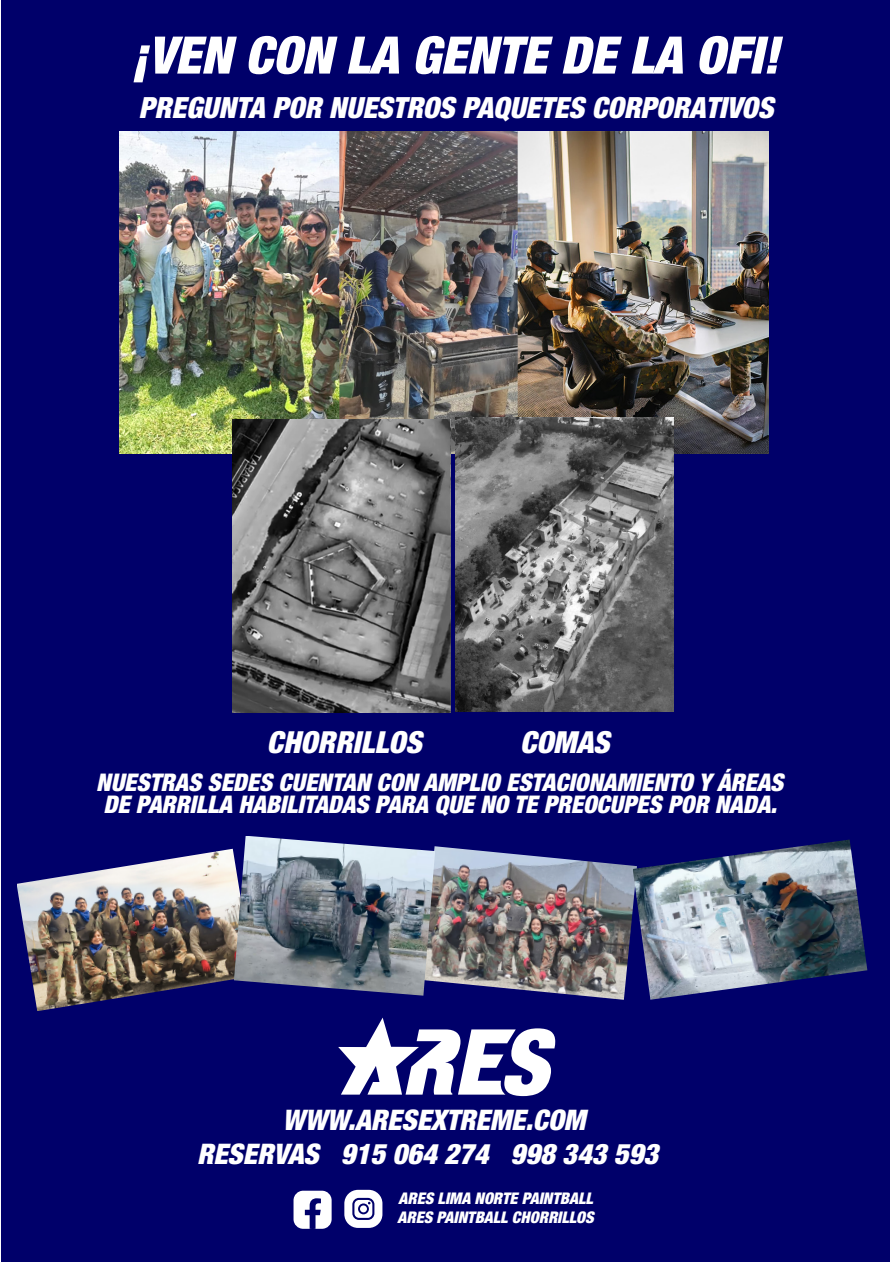
<style>
.page{position:relative;width:893px;height:1263px;background:#fff}
.page>*{position:absolute;margin:0;border:0;box-sizing:border-box;transform-origin:0 0}
.t1{font:51.75px "Helvetica Neue LTW06 97 Blk Cn Obl";color:#fff}
.t2{font:30.45px "Helvetica Neue LTW06 97 Blk Cn Obl";color:#fff}
.t3{font:29.25px "Helvetica Neue LTW06 97 Blk Cn Obl";color:#fff}
.t4{font:28.35px "Helvetica Neue LTW06 97 Blk Cn Obl";color:#fff}
.t5{font:24.3px/22.2px "Helvetica Neue LTW06 97 Blk Cn Obl";color:#fff}
.t6{font:16.05px/18.6px "Helvetica Neue LTW06 97 Blk Cn Obl";color:#fff}
</style>
<div class="page">
<div style="left:1px;top:0;width:889px;height:1262px;background:#00006a"></div>
<svg style="left:338px;top:1017px;width:217px;height:79px"></svg>
<div style="left:344px;top:1190px;width:38px;height:38px;background:#fff;border-radius:14px"></div>
<svg style="left:352px;top:1198px;width:22px;height:22px"></svg>
<svg style="left:294px;top:1191px;width:38px;height:38px"></svg>
<img style="left:119px;top:132px;width:650px;height:321px">
<img style="left:233px;top:419px;width:217px;height:294px">
<img style="left:456px;top:418px;width:218px;height:293px">
<img style="left:17px;top:849px;width:217px;height:162px">
<img style="left:435px;top:846px;width:198px;height:154px">
<img style="left:633px;top:839px;width:234px;height:161px">
<img style="left:234px;top:836px;width:201px;height:160px">
<h1 class="t1" style="left:132px;top:24px;width:649px">¡VEN CON LA GENTE DE LA OFI!</h1>
<p class="t3" style="left:139px;top:90px;width:636px">PREGUNTA POR NUESTROS PAQUETES CORPORATIVOS</p>
<p class="t2" style="left:267px;top:724px;width:156px">CHORRILLOS</p>
<p class="t2" style="left:520px;top:724px;width:91px">COMAS</p>
<p class="t5" style="left:96px;top:771px;width:689px">NUESTRAS SEDES CUENTAN CON AMPLIO ESTACIONAMIENTO Y ÁREAS<br>DE PARRILLA HABILITADAS PARA QUE NO TE PREOCUPES POR NADA.</p>
<p class="t4" style="left:283px;top:1103px;width:304px">WWW.ARESEXTREME.COM</p>
<p class="t4" style="left:197px;top:1137px;width:462px">RESERVAS 915 064 274 998 343 593</p>
<p class="t6" style="left:397px;top:1189px;width:198px">ARES LIMA NORTE PAINTBALL<br>ARES PAINTBALL CHORRILLOS</p>
</div>
